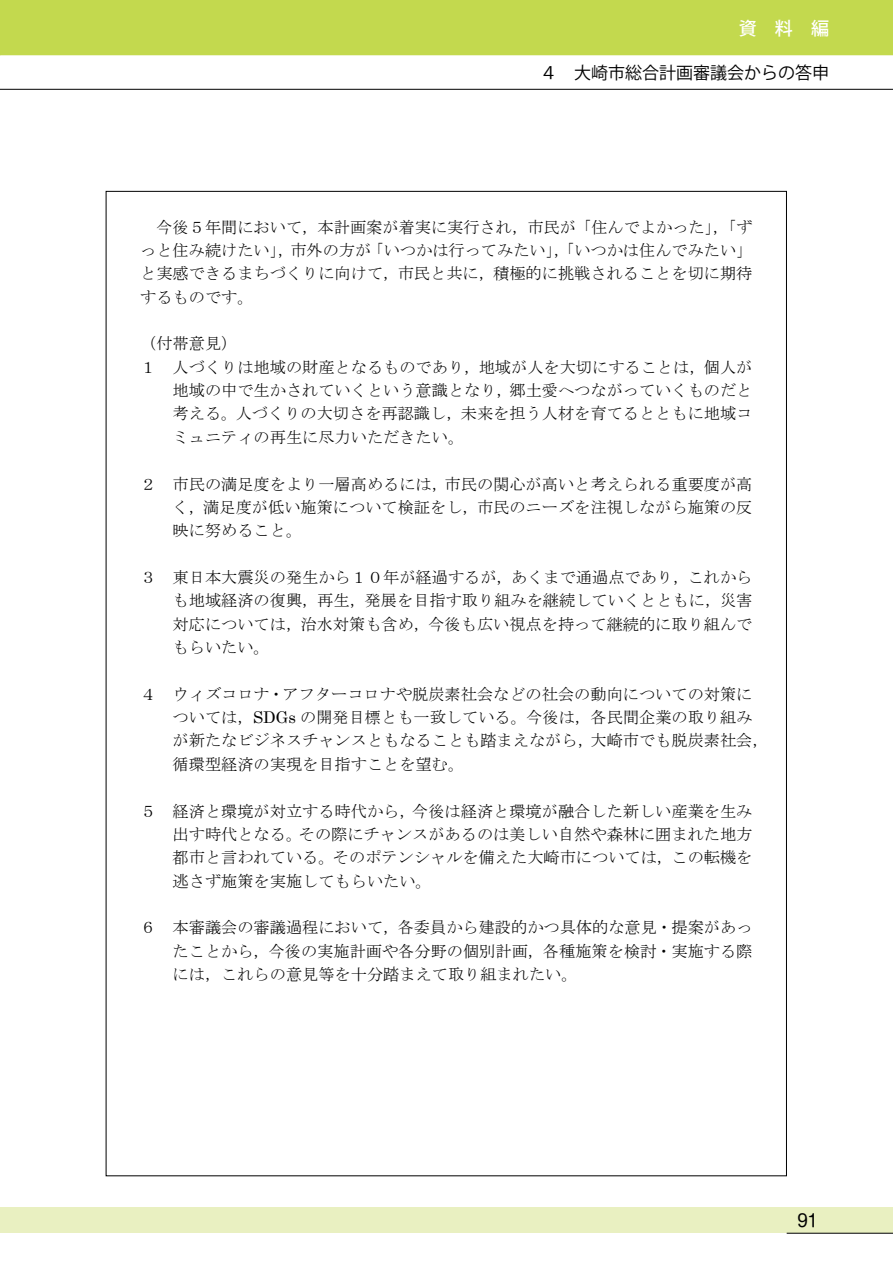
<style>
.page{position:relative;width:893px;height:1263px;background:#fff}
.page>*{position:absolute;margin:0;border:0;box-sizing:border-box;transform-origin:0 0}
.t1{font:500 18px "Koz Go Pr 6 N";color:#fff}
.t2{font:16.95px "Koz Go Pr 6 N";color:#000}
.t3{font:16.95px "Shin M Go Pro";color:#000}
.t4{font:16.2px/23.4px "MS Mincho";color:#000;text-align:justify}
.s1{font-family:"Century"}
</style>
<div class="page">
<div style="left:0;top:1208px;width:893px;height:25px;background:#e9f0c1"></div>
<div style="left:0;top:0;width:893px;height:55px;background:#c3d94e"></div>
<hr style="left:0;top:89px;width:893px;height:1px;background:#000">
<hr style="left:787px;top:1233px;width:106px;height:1px;background:#000">
<p class="t1" style="left:739px;top:18px;width:92px">資　料　編</p>
<p class="t2" style="left:540px;top:63px;width:291px">４　大崎市総合計画審議会からの答申</p>
<p class="t4" style="left:140px;top:215px;width:614px;text-indent:16px">今後５年間において，本計画案が着実に実行され，市民が「住んでよかった」，「ずっと住み続けたい」，市外の方が「いつかは行ってみたい」，「いつかは住んでみたい」と実感できるまちづくりに向けて，市民と共に，積極的に挑戦されることを切に期待するものです。</p>
<p class="t4" style="left:140px;top:332px;width:99px">（付帯意見）</p>
<p class="t4" style="left:140px;top:355px;width:614px">１ 人づくりは地域の財産となるものであり，地域が人を大切にすることは，個人が</p>
<p class="t4" style="left:173px;top:379px;width:581px">地域の中で生かされていくという意識となり，郷土愛へつながっていくものだと</p>
<p class="t4" style="left:173px;top:402px;width:581px">考える。人づくりの大切さを再認識し，未来を担う人材を育てるとともに地域コ</p>
<p class="t4" style="left:173px;top:425px;width:293px">ミュニティの再生に尽力いただきたい。</p>
<p class="t4" style="left:173px;top:472px;width:581px;text-indent:-32px">２ 市民の満足度をより一層高めるには，市民の関心が高いと考えられる重要度が高く，満足度が低い施策について検証をし，市民のニーズを注視しながら施策の反映に努めること。</p>
<p class="t4" style="left:173px;top:565px;width:581px;text-indent:-32px">３ 東日本大震災の発生から１０年が経過するが，あくまで通過点であり，これからも地域経済の復興，再生，発展を目指す取り組みを継続していくとともに，災害対応については，治水対策も含め，今後も広い視点を持って継続的に取り組んでもらいたい。</p>
<p class="t4" style="left:173px;top:682px;width:597px;text-align:left;text-indent:-32px">４ ウィズコロナ・アフターコロナや脱炭素社会などの社会の動向についての対策については，<span class="s1">SDGs</span> の開発目標とも一致している。今後は，各民間企業の取り組みが新たなビジネスチャンスともなることも踏まえながら，大崎市でも脱炭素社会，循環型経済の実現を目指すことを望む。</p>
<p class="t4" style="left:173px;top:799px;width:581px;text-indent:-32px">５ 経済と環境が対立する時代から，今後は経済と環境が融合した新しい産業を生み出す時代となる。その際にチャンスがあるのは美しい自然や森林に囲まれた地方都市と言われている。そのポテンシャルを備えた大崎市については，この転機を逃さず施策を実施してもらいたい。</p>
<p class="t4" style="left:173px;top:916px;width:581px;text-indent:-32px">６ 本審議会の審議過程において，各委員から建設的かつ具体的な意見・提案があったことから，今後の実施計画や各分野の個別計画，各種施策を検討・実施する際には，これらの意見等を十分踏まえて取り組まれたい。</p>
<p class="t3" style="left:797px;top:1207px;width:22px">91</p>
</div>
